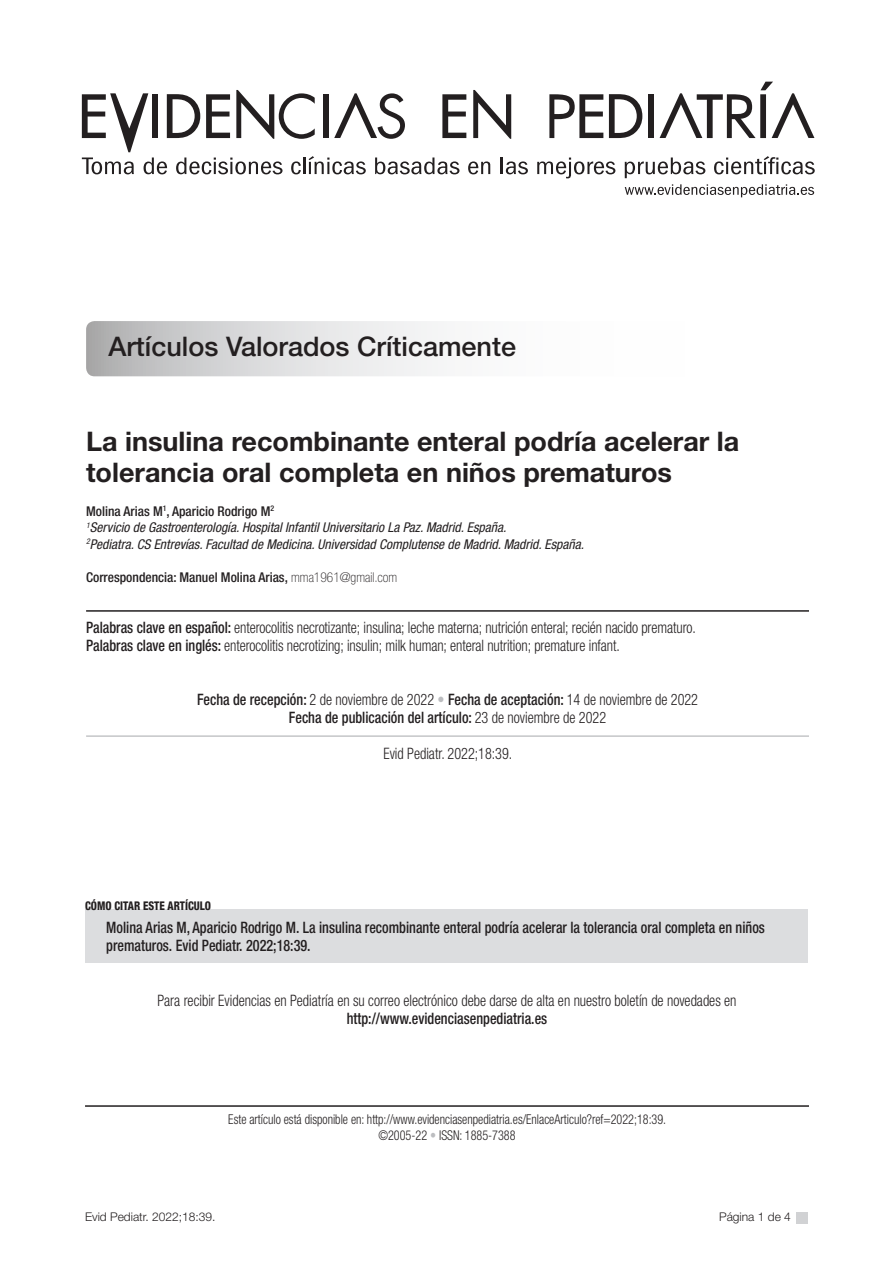
<style>
.page{position:relative;width:893px;height:1263px;background:#fff}
.page>*{position:absolute;margin:0;border:0;box-sizing:border-box;transform-origin:0 0}
.t1{font:700 27px/31.5px "Helvetica Neue LT Std";color:#231f20}
.t2{font:500 27px "Helvetica Neue";color:#231f20}
.t3{font:300 condensed 15.75px "Helvetica Neue LT Std";letter-spacing:-.005em;color:#231f20;scale:.9 1}
.t4{font:500 condensed 15.75px/18px "Helvetica Neue LT Std";color:#231f20;scale:.9 1}
.t5{font:italic condensed 13.5px "Helvetica Neue LT Std";color:#231f20}
.t6{font:300 condensed 13.5px/16.5px "Helvetica Neue LT Std";color:#231f20;text-align:center;scale:.9 1}
.t7{font:500 condensed 13.5px "Helvetica Neue LT Std";color:#231f20}
.t8{font:300 12px "Helvetica Neue";color:#231f20}
.t9{font:800 condensed 12px "Helvetica Neue LT Std";color:#231f20;scale:.9 1}
.s1{font-weight:100}
.s2{font-weight:500}
.s3{color:#bcbdc0}
.s4{font-weight:300}
</style>
<div class="page">
<div style="left:797px;top:1212px;width:11px;height:11px;background:#d1d2d4"></div>
<svg style="left:537px;top:158px;width:78px;height:20px"></svg>
<svg style="left:625px;top:157px;width:80px;height:21px"></svg>
<svg style="left:714px;top:156px;width:101px;height:18px"></svg>
<svg style="left:625px;top:184px;width:189px;height:13px"></svg>
<svg style="left:549px;top:94px;width:54px;height:44px"></svg>
<div style="left:648px;top:94px;width:6px;height:44px;background:#231f20"></div>
<svg style="left:609px;top:94px;width:33px;height:44px"></svg>
<svg style="left:660px;top:82px;width:154px;height:56px"></svg>
<svg style="left:82px;top:90px;width:446px;height:84px"></svg>
<svg style="left:86px;top:321px;width:723px;height:55px"></svg>
<hr style="left:86px;top:610px;width:723px;height:2px;background:#231f20">
<hr style="left:86px;top:736px;width:723px;height:1px;background:#a8a9ad">
<div style="left:85px;top:909px;width:723px;height:54px;background:#dcdddf"></div>
<hr style="left:85px;top:1105px;width:724px;height:2px;background:#231f20">
<p class="t2" style="left:108px;top:330px;width:409px">Artículos Valorados Críticamente</p>
<p class="t1" style="left:86px;top:425px;width:655px">La insulina recombinante enteral podría acelerar la tolerancia oral completa en niños prematuros</p>
<p class="t7" style="left:86px;top:503px;width:190px">Molina Arias M<sup>1</sup>, Aparicio Rodrigo M<sup>2</sup></p>
<p class="t5" style="left:86px;top:520px;width:422px"><sup>1</sup>Servicio de Gastroenterología. Hospital Infantil Universitario La Paz. Madrid. España.</p>
<p class="t5" style="left:86px;top:536px;width:499px"><sup>2</sup>Pediatra. CS Entrevías. Facultad de Medicina. Universidad Complutense de Madrid. Madrid. España.</p>
<p class="t7" style="left:86px;top:569px;width:313px">Correspondencia: Manuel Molina Arias, <span class="s1">mma1961@gmail.com</span></p>
<p class="t3" style="left:86px;top:618px;width:679px"><span class="s2">Palabras clave en español:</span> enterocolitis necrotizante; insulina; leche materna; nutrición enteral; recién nacido prematuro.</p>
<p class="t3" style="left:86px;top:636px;width:594px"><span class="s2">Palabras clave en inglés:</span> enterocolitis necrotizing; insulin; milk human; enteral nutrition; premature infant.</p>
<p class="t3" style="left:197px;top:690px;width:558px"><span class="s2">Fecha de recepción:</span> 2 de noviembre de 2022 <span class="s3">•</span> <span class="s2">Fecha de aceptación:</span> 14 de noviembre de 2022</p>
<p class="t4" style="left:289px;top:708px;width:354px">Fecha de publicación del artículo: <span class="s4">23 de noviembre de 2022</span></p>
<p class="t3" style="left:383px;top:744px;width:145px">Evid Pediatr. 2022;18:39.</p>
<p class="t9" style="left:85px;top:898px;width:141px">CÓMO CITAR ESTE ARTÍCULO</p>
<p class="t4" style="left:106px;top:918px;width:733px">Molina Arias M, Aparicio Rodrigo M. La insulina recombinante enteral podría acelerar la tolerancia oral completa en niños prematuros. Evid Pediatr. 2022;18:39.</p>
<p class="t3" style="left:157px;top:991px;width:645px">Para recibir Evidencias en Pediatría en su correo electrónico debe darse de alta en nuestro boletín de novedades en</p>
<p class="t4" style="left:347px;top:1009px;width:224px">http://www.evidenciasenpediatria.es</p>
<p class="t6" style="left:228px;top:1111px;width:488px">Este artículo está disponible en: http://www.evidenciasenpediatria.es/EnlaceArticulo?ref=2022;18:39. ©2005-22 <span class="s3">•</span> ISSN: 1885-7388</p>
<p class="t8" style="left:85px;top:1210px;width:132px">Evid Pediatr. 2022;18:39.</p>
<p class="t8" style="left:719px;top:1210px;width:73px">Página 1 de 4</p>
</div>
